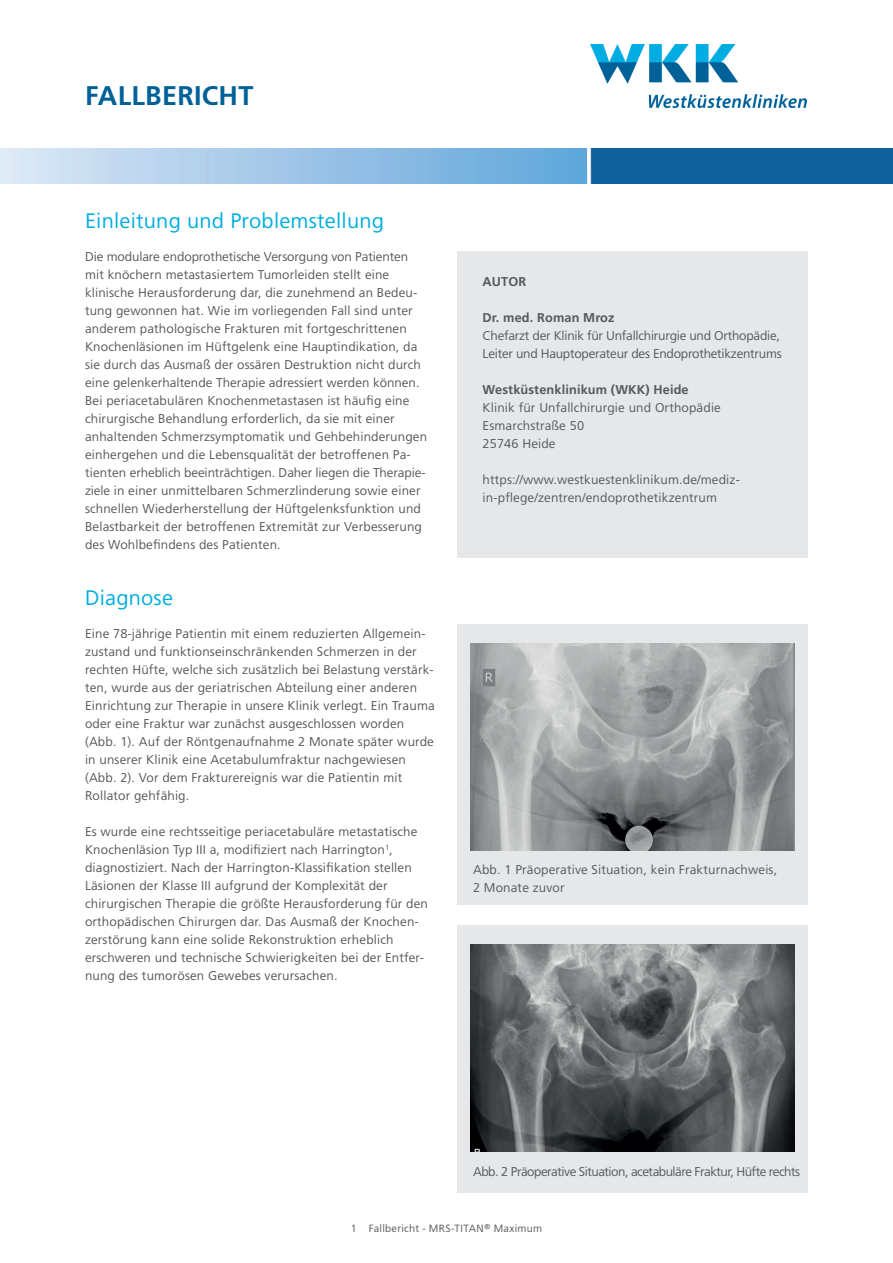
<style>
.page{position:relative;width:893px;height:1263px;background:#fff}
.page>*{position:absolute;margin:0;border:0;box-sizing:border-box;transform-origin:0 0}
.t1{font:700 27px "F Frutiger";letter-spacing:.01em;color:#006198}
.t2{font:21px "F Frutiger";letter-spacing:.01em;color:#00ade2}
.t3{font:12.75px/18px "F Frutiger";letter-spacing:.01em;color:#565959}
.t4{font:12.75px/18px "F Frutiger";letter-spacing:.01em;color:#57585a}
.t5{font:12.75px/18px "F Frutiger";letter-spacing:-.02em;color:#57585a}
.t6{font:12.75px "F Frutiger";letter-spacing:-.04em;color:#57585a}
.t7{font:700 12.75px "F Frutiger";letter-spacing:.01em;color:#57585a}
.t8{font:10.5px "F Frutiger";letter-spacing:.025em;color:#565959}
</style>
<div class="page">
<div style="left:457px;top:624px;width:351px;height:280px;background:#e6e7e9"></div>
<div style="left:457px;top:251px;width:351px;height:307px;background:#e6e7e9"></div>
<img style="left:471px;top:643px;width:323px;height:208px">
<div style="left:457px;top:925px;width:351px;height:268px;background:#e6e7e9"></div>
<img style="left:471px;top:944px;width:323px;height:207px">
<img style="left:590px;top:44px;width:217px;height:64px">
<img style="left:0;top:149px;width:893px;height:34px">
<h1 class="t1" style="left:85px;top:79px;width:170px">FALLBERICHT</h1>
<h2 class="t2" style="left:85px;top:208px;width:300px">Einleitung und Problemstellung</h2>
<p class="t3" style="left:85px;top:248px;width:344px">Die modulare endoprothetische Versorgung von Patienten mit knöchern metastasiertem Tumorleiden stellt eine klinische Herausforderung dar, die zunehmend an Bedeu&shy;tung gewonnen hat. Wie im vorliegenden Fall sind unter anderem pathologische Frakturen mit fortgeschrittenen Knochenläsionen im Hüftgelenk eine Hauptindikation, da sie durch das Ausmaß der ossären Destruktion nicht durch eine gelenkerhaltende Therapie adressiert werden können.<br>Bei periacetabulären Knochenmetastasen ist häufig eine chirurgische Behandlung erforderlich, da sie mit einer anhaltenden Schmerzsymptomatik und Gehbehinderungen einhergehen und die Lebensqualität der betroffenen Pa&shy;tienten erheblich beeinträchtigen. Daher liegen die Therapie&shy;ziele in einer unmittelbaren Schmerzlinderung sowie einer schnellen Wiederherstellung der Hüftgelenksfunktion und Belastbarkeit der betroffenen Extremität zur Verbesserung des Wohlbefindens des Patienten.</p>
<h2 class="t2" style="left:85px;top:584px;width:90px">Diagnose</h2>
<p class="t3" style="left:85px;top:624px;width:351px">Eine 78-jährige Patientin mit einem reduzierten Allgemein&shy;zustand und funktionseinschränkenden Schmerzen in der rechten Hüfte, welche sich zusätzlich bei Belastung verstärk&shy;ten, wurde aus der geriatrischen Abteilung einer anderen Einrichtung zur Therapie in unsere Klinik verlegt. Ein Trauma oder eine Fraktur war zunächst ausgeschlossen worden (Abb. 1). Auf der Röntgenaufnahme 2 Monate später wurde in unserer Klinik eine Acetabulumfraktur nachgewiesen (Abb. 2). Vor dem Frakturereignis war die Patientin mit Rollator gehfähig.</p>
<p class="t3" style="left:85px;top:822px;width:344px">Es wurde eine rechtsseitige periacetabuläre metastatische Knochenläsion Typ III a, modifiziert nach Harrington<sup>1</sup>, diagnostiziert. Nach der Harrington-Klassifikation stellen Läsionen der Klasse III aufgrund der Komplexität der chirurgischen Therapie die größte Herausforderung für den orthopädischen Chirurgen dar. Das Ausmaß der Knochen&shy;zerstörung kann eine solide Rekonstruktion erheblich erschweren und technische Schwierigkeiten bei der Entfer&shy;nung des tumorösen Gewebes verursachen.</p>
<p class="t7" style="left:483px;top:274px;width:45px">AUTOR</p>
<p class="t7" style="left:483px;top:310px;width:133px">Dr. med. Roman Mroz</p>
<p class="t5" style="left:483px;top:326px;width:301px">Chefarzt der Klinik für Unfallchirurgie und Orthopädie,<br>Leiter und Hauptoperateur des Endoprothetikzentrums</p>
<p class="t7" style="left:483px;top:382px;width:208px">Westküstenklinikum (WKK) Heide</p>
<p class="t4" style="left:483px;top:398px;width:240px">Klinik für Unfallchirurgie und Orthopädie<br>Esmarchstraße 50<br>25746 Heide</p>
<p class="t4" style="left:483px;top:470px;width:259px">https://www.westkuestenklinikum.de/mediz&shy;in-pflege/zentren/endoprothetikzentrum</p>
<p class="t4" style="left:473px;top:861px;width:306px">Abb. 1 Präoperative Situation, kein Frakturnachweis,<br>2 Monate zuvor</p>
<p class="t6" style="left:473px;top:1164px;width:329px">Abb. 2 Präoperative Situation, acetabuläre Fraktur, Hüfte rechts</p>
<p class="t8" style="left:351px;top:1222px;width:193px">1 Fallbericht - MRS-TITAN® Maximum</p>
</div>
